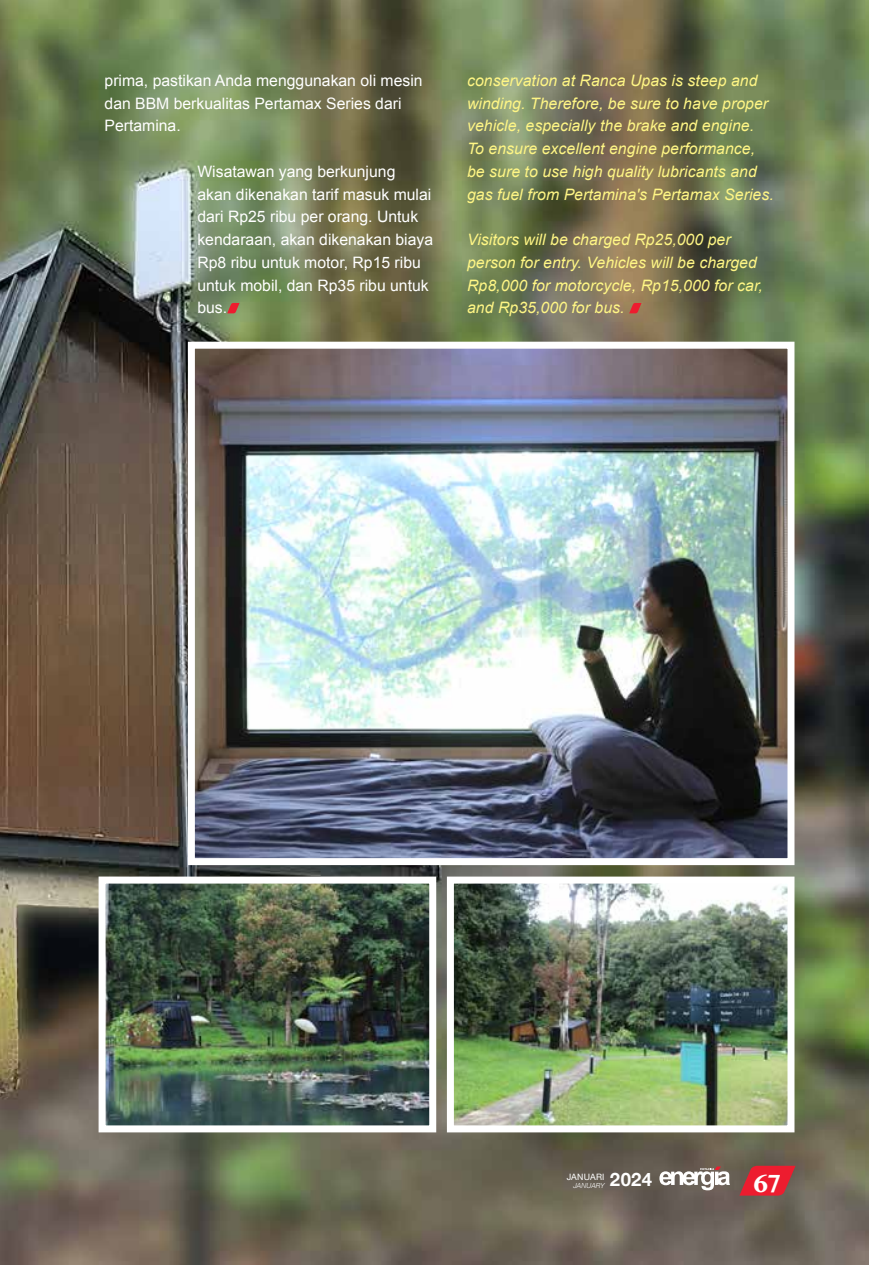
<style>
.page{position:relative;width:869px;height:1265px;background:#fff}
.page>*{position:absolute;margin:0;border:0;box-sizing:border-box;transform-origin:0 0}
.t1{font:700 26.25px "Myanmar MN";color:#fff}
.t2{font:700 18.55px "Helvetica Neue";color:#fff}
.t3{font:italic 15.75px/22.8px "Arial";letter-spacing:.005em;color:#fff685}
.t4{font:15.75px/22.8px "Arial";color:#fff}
.t5{font:8.75px "Helvetica Neue";letter-spacing:.025em;color:#fff}
.t6{font:italic 300 7px "Helvetica Neue";letter-spacing:.01em;color:#fff}
</style>
<div class="page">
<img style="left:0;top:0;width:868px;height:1265px">
<svg style="left:227px;top:303px;width:12px;height:10px"></svg>
<svg style="left:629px;top:303px;width:12px;height:10px"></svg>
<img style="left:196px;top:350px;width:590px;height:507px">
<div style="left:188px;top:342px;width:606px;height:523px;border:7px solid #fff"></div>
<img style="left:454px;top:885px;width:332px;height:239px">
<div style="left:446px;top:877px;width:348px;height:255px;border:7px solid #fff"></div>
<img style="left:106px;top:885px;width:322px;height:239px">
<div style="left:98px;top:877px;width:338px;height:255px;border:7px solid #fff"></div>
<svg style="left:739px;top:1166px;width:56px;height:30px;background:#cc2c37"></svg>
<svg style="left:659px;top:1166px;width:70px;height:24px"></svg>
<p class="t4" style="left:104px;top:69px;width:319px">prima, pastikan Anda menggunakan oli mesin dan BBM berkualitas Pertamax Series dari<br>Pertamina.</p>
<p class="t4" style="left:197px;top:160px;width:237px">Wisatawan yang berkunjung akan dikenakan tarif masuk mulai dari Rp25 ribu per orang. Untuk kendaraan, akan dikenakan biaya<br>Rp8 ribu untuk motor, Rp15 ribu untuk mobil, dan Rp35 ribu untuk bus.</p>
<p class="t3" style="left:467px;top:69px;width:308px">conservation at Ranca Upas is steep and winding. Therefore, be sure to have proper vehicle, especially the brake and engine.<br>To ensure excellent engine performance, be sure to use high quality lubricants and gas fuel from Pertamina's Pertamax Series.</p>
<p class="t3" style="left:467px;top:228px;width:297px">Visitors will be charged Rp25,000 per person for entry. Vehicles will be charged Rp8,000 for motorcycle, Rp15,000 for car, and Rp35,000 for bus.</p>
<p class="t2" style="left:609px;top:1165px;width:44px">2024</p>
<h1 class="t1" style="left:753px;top:1167px;width:29px">67</h1>
<p class="t5" style="left:566px;top:1171px;width:39px">JANUARI</p>
<p class="t6" style="left:573px;top:1180px;width:33px">JANUARY</p>
</div>
